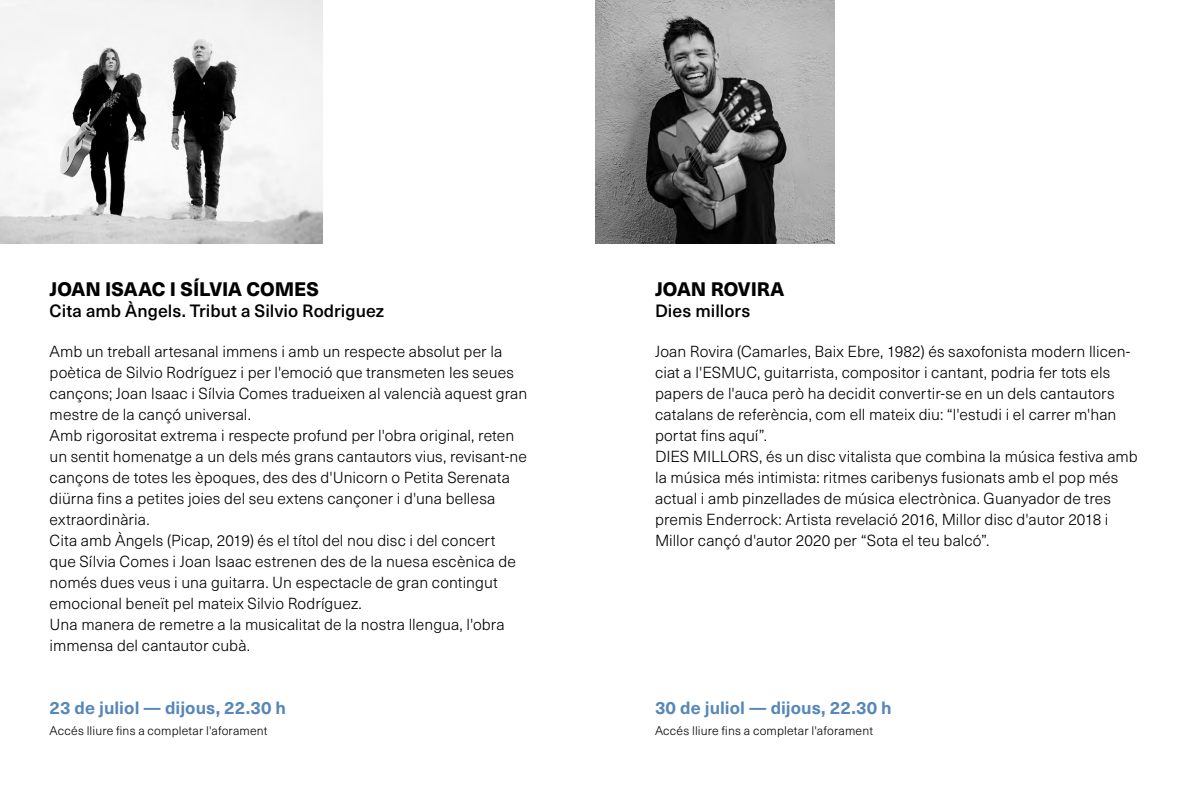
<style>
.page{position:relative;width:1191px;height:794px;background:#fff}
.page>*{position:absolute;margin:0;border:0;box-sizing:border-box;transform-origin:0 0}
.t1{font:800 19.25px "Neue Haas Unica W06";letter-spacing:-.005em;color:#000}
.t2{font:700 17.5px "Neue Haas Unica W06";letter-spacing:.005em;color:#5687ba}
.t3{font:500 17.5px "Neue Haas Unica W06";letter-spacing:.005em;color:#000}
.t4{font:300 15.75px/21px "Neue Haas Unica W06";letter-spacing:.005em;color:#000}
.t5{font:300 12.25px "Neue Haas Unica W06";letter-spacing:.015em;color:#000}
</style>
<div class="page">
<img style="left:0;top:0;width:322px;height:243px">
<img style="left:595px;top:0;width:239px;height:243px">
<p class="t1" style="left:50px;top:274px;width:271px">JOAN ISAAC I SÍLVIA COMES</p>
<p class="t3" style="left:50px;top:297px;width:336px">Cita amb Àngels. Tribut a Silvio Rodriguez</p>
<p class="t4" style="left:50px;top:340px;width:479px">Amb un treball artesanal immens i amb un respecte absolut per la poètica de Silvio Rodríguez i per l'emoció que transmeten les seues cançons; Joan Isaac i Sílvia Comes tradueixen al valencià aquest gran mestre de la cançó universal.<br>Amb rigorositat extrema i respecte profund per l'obra original, reten un sentit homenatge a un dels més grans cantautors vius, revisant-ne cançons de totes les èpoques, des des d'Unicorn o Petita Serenata diürna fins a petites joies del seu extens cançoner i d'una bellesa extraordinària.<br>Cita amb Àngels (Picap, 2019) és el títol del nou disc i del concert<br>que Sílvia Comes i Joan Isaac estrenen des de la nuesa escènica de només dues veus i una guitarra. Un espectacle de gran contingut emocional beneït pel mateix Silvio Rodríguez.<br>Una manera de remetre a la musicalitat de la nostra llengua, l'obra immensa del cantautor cubà.</p>
<p class="t2" style="left:50px;top:694px;width:238px">23 de juliol — dijous, 22.30 h</p>
<p class="t5" style="left:50px;top:722px;width:219px">Accés lliure fins a completar l'aforament</p>
<p class="t1" style="left:655px;top:274px;width:131px">JOAN ROVIRA</p>
<p class="t3" style="left:655px;top:297px;width:97px">Dies millors</p>
<p class="t4" style="left:655px;top:340px;width:484px">Joan Rovira (Camarles, Baix Ebre, 1982) és saxofonista modern llicen&shy;ciat a l'ESMUC, guitarrista, compositor i cantant, podria fer tots els papers de l'auca però ha decidit convertir-se en un dels cantautors catalans de referència, com ell mateix diu: “l'estudi i el carrer m'han portat fins aquí”.<br>DIES MILLORS, és un disc vitalista que combina la música festiva amb la música més intimista: ritmes caribenys fusionats amb el pop més actual i amb pinzellades de música electrònica. Guanyador de tres premis Enderrock: Artista revelació 2016, Millor disc d'autor 2018 i Millor cançó d'autor 2020 per “Sota el teu balcó”.</p>
<p class="t2" style="left:655px;top:694px;width:238px">30 de juliol — dijous, 22.30 h</p>
<p class="t5" style="left:655px;top:722px;width:219px">Accés lliure fins a completar l'aforament</p>
</div>
